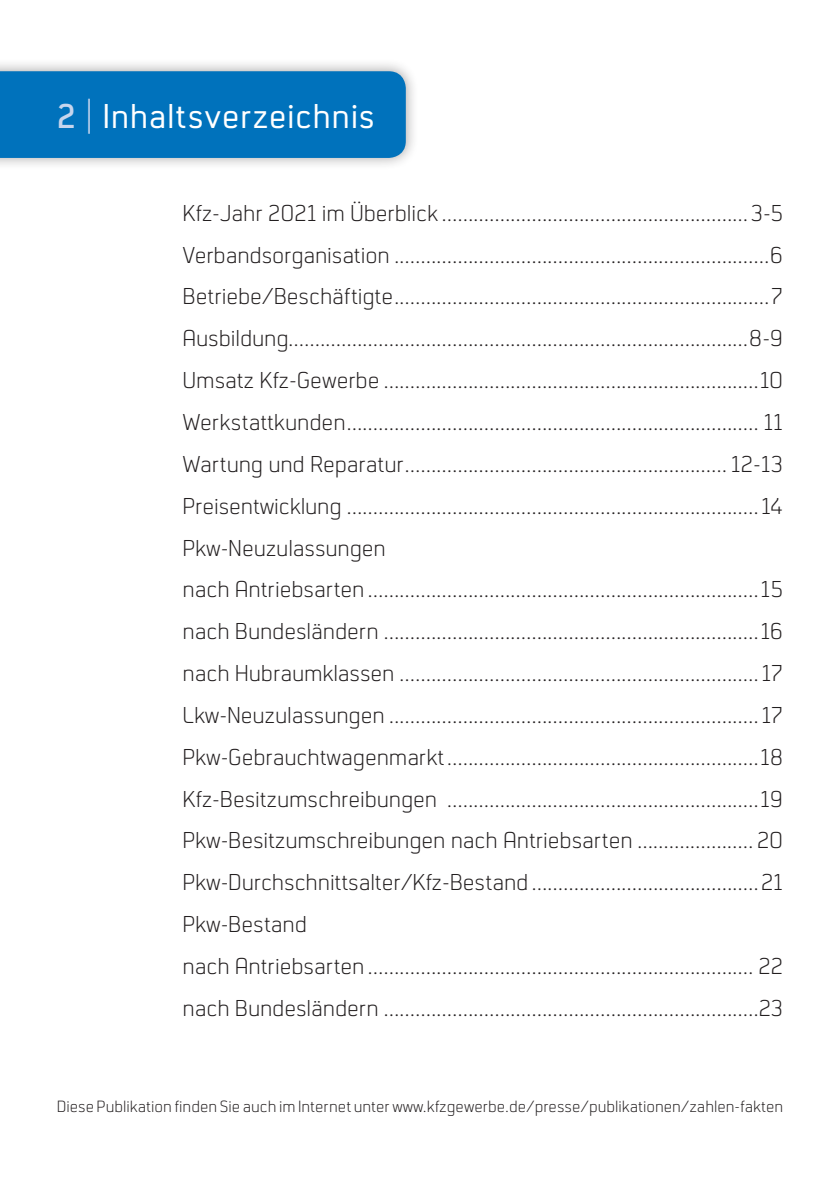
<style>
.page{position:relative;width:840px;height:1191px;background:#fff}
.page>*{position:absolute;margin:0;border:0;box-sizing:border-box;transform-origin:0 0}
.t1{font:36px "Neustadt";letter-spacing:.015em;color:#fff}
.t2{font:300 24px/42px "Neustadt";letter-spacing:-.005em;color:#231f20}
.t3{font:300 16.8px "Neustadt";color:#231f20}
.s1{font-weight:600;color:#c6d5ed}
.s2{font-weight:300;color:#c6d5ed}
</style>
<div class="page">
<div style="left:0;top:59px;width:418px;height:112px;background:#231f20;opacity:.4"></div>
<div style="left:0;top:71px;width:405px;height:87px;background:#0072bc"></div>
<h1 class="t1" style="left:57px;top:97px;width:319px"><span class="s1">2</span> <span class="s2">|</span> Inhaltsverzeichnis</h1>
<p class="t2" style="left:182px;top:192px;width:602px">Kfz-Jahr 2021 im Überblick ..........................................................3-5<br>Verbandsorganisation .......................................................................6<br>Betriebe/Beschäftigte.......................................................................7<br>Ausbildung.......................................................................................8-9<br>Umsatz Kfz-Gewerbe .......................................................................10<br>Werkstattkunden.............................................................................. 11<br>Wartung und Reparatur............................................................. 12-13<br>Preisentwicklung ..............................................................................14<br>Pkw-Neuzulassungen<br>nach Antriebsarten..........................................................................15 nach Bundesländern .......................................................................16 nach Hubraumklassen .................................................................... 17<br>Lkw-Neuzulassungen ...................................................................... 17<br>Pkw-Gebrauchtwagenmarkt...........................................................18<br>Kfz-Besitzumschreibungen ...........................................................19<br>Pkw-Besitzumschreibungen nach Antriebsarten ...................... 20<br>Pkw-Durchschnittsalter/Kfz-Bestand...........................................21<br>Pkw-Bestand<br>nach Antriebsarten......................................................................... 22 nach Bundesländern .......................................................................23</p>
<p class="t3" style="left:57px;top:1097px;width:727px">Diese Publikation finden Sie auch im Internet unter www.kfzgewerbe.de/presse/publikationen/zahlen-fakten</p>
</div>
